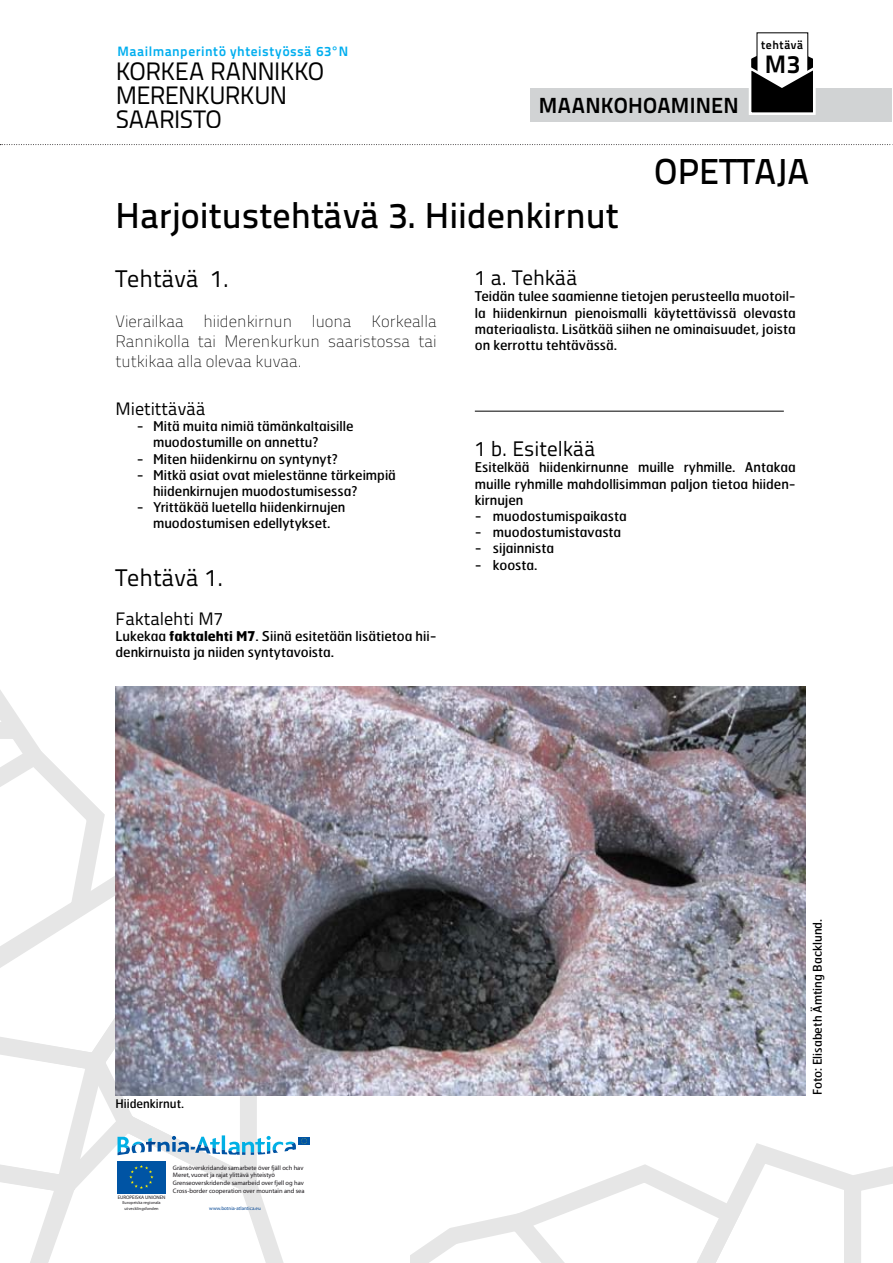
<style>
.page{position:relative;width:893px;height:1263px;background:#fff}
.page>*{position:absolute;margin:0;border:0;box-sizing:border-box;transform-origin:0 0}
.t1{font:36px "Titillium Text 14 L 600 wt";color:#000}
.t2{font:25.2px/23.9px "Titillium Text 14 L 400 wt";letter-spacing:-.025em;color:#000}
.t3{font:25.2px "Titillium Text 14 L 800 wt";color:#000}
.t4{font:24px "Titillium Text 14 L 400 wt";color:#000}
.t5{font:21.9px "Titillium Text 14 L 800 wt";letter-spacing:.01em;color:#000}
.t6{font:21px "Titillium Text 14 L 400 wt";color:#000}
.t7{font:18px "Titillium Text 14 L 400 wt";color:#000}
.t8{font:700 16.5px/19.8px "Titillium Text 14 L";color:#000;text-align:justify}
.t9{font:13.5px/16.2px "Hermes";color:#000}
.t10{font:13.5px "Titillium Text 14 L 800 wt";letter-spacing:.04em;color:#00aeef}
.t11{font:12px "Hermes";color:#000}
.t12{font:11.7px "Titillium Text 14 L 800 wt";letter-spacing:.045em;color:#000}
.t13{font:6.45px/7.8px "Myriad";color:#1a171b}
.t14{font:4.95px "Myriad Pro";color:#004492}
.t15{font:4.95px "Myriad";color:#1a171b}
.t16{font:4.35px/5.1px "Myriad";letter-spacing:.01em;color:#1a171b;text-align:center}
.s1{font-weight:700}
</style>
<div class="page">
<svg style="left:410px;top:1143px;width:483px;height:120px"></svg>
<div style="left:530px;top:88px;width:361px;height:33px;background:#d1d3d4"></div>
<svg style="left:749px;top:40px;width:67px;height:75px"></svg>
<svg style="left:0;top:686px;width:363px;height:577px"></svg>
<svg style="left:0;top:144px;width:893px;height:1px"></svg>
<hr style="left:475px;top:411px;width:309px;height:1px;background:#000">
<img style="left:116px;top:686px;width:690px;height:409px">
<p class="t10" style="left:118px;top:43px;width:232px">Maailmanperintö yhteistyössä 63°N</p>
<h2 class="t2" style="left:116px;top:59px;width:210px">KORKEA RANNIKKO<br>MERENKURKUN<br>SAARISTO</h2>
<h3 class="t5" style="left:539px;top:91px;width:201px">MAANKOHOAMINEN</h3>
<p class="t12" style="left:761px;top:38px;width:44px">tehtävä</p>
<h2 class="t3" style="left:765px;top:48px;width:37px">M3</h2>
<h1 class="t1" style="left:654px;top:150px;width:157px">OPETTAJA</h1>
<h1 class="t1" style="left:116px;top:194px;width:505px">Harjoitustehtävä 3. Hiidenkirnut</h1>
<h3 class="t4" style="left:116px;top:265px;width:115px">Tehtävä 1.</h3>
<p class="t8" style="left:116px;top:311px;width:323px">Vierailkaa hiidenkirnun luona Korkealla Rannikolla tai Merenkurkun saaristossa tai tutkikaa alla olevaa kuvaa.</p>
<h3 class="t7" style="left:116px;top:398px;width:92px">Mietittävää</h3>
<p class="t9" style="left:153px;top:418px;width:202px;text-indent:-16px">- Mitä muita nimiä tämänkaltaisille muodostumille on annettu?</p>
<p class="t9" style="left:137px;top:451px;width:203px">- Miten hiidenkirnu on syntynyt?</p>
<p class="t9" style="left:153px;top:467px;width:244px;text-indent:-16px">- Mitkä asiat ovat mielestänne tärkeimpiä hiidenkirnujen muodostumisessa?</p>
<p class="t9" style="left:137px;top:499px;width:210px;text-align:center">- Yrittäkää luetella hiidenkirnujen muodostumisen edellytykset.</p>
<h3 class="t4" style="left:116px;top:563px;width:109px">Tehtävä 1.</h3>
<h3 class="t7" style="left:116px;top:608px;width:109px">Faktalehti M7</h3>
<p class="t9" style="left:116px;top:628px;width:323px">Lukekaa <span class="s1">faktalehti M7</span>. Siinä esitetään lisätietoa hii&shy;denkirnuista ja niiden syntytavoista.</p>
<h3 class="t6" style="left:475px;top:265px;width:104px">1 a. Tehkää</h3>
<p class="t9" style="left:475px;top:288px;width:323px;text-align:justify">Teidän tulee saamienne tietojen perusteella muotoil&shy;la hiidenkirnun pienoismalli käytettävissä olevasta materiaalista. Lisätkää siihen ne ominaisuudet, joista on kerrottu tehtävässä.</p>
<h3 class="t6" style="left:475px;top:436px;width:122px">1 b. Esitelkää</h3>
<p class="t9" style="left:475px;top:459px;width:323px;text-align:justify">Esitelkää hiidenkirnunne muille ryhmille. Antakaa muille ryhmille mahdollisimman paljon tietoa hiiden&shy;kirnujen</p>
<p class="t9" style="left:475px;top:508px;width:154px">- muodostumispaikasta</p>
<p class="t9" style="left:475px;top:524px;width:148px">- muodostumistavasta</p>
<p class="t9" style="left:475px;top:540px;width:81px">- sijainnista</p>
<p class="t9" style="left:475px;top:557px;width:64px">- koosta.</p>
<p class="t11" style="left:116px;top:1096px;width:70px">Hiidenkirnut.</p>
<p class="t15" style="left:118px;top:1195px;width:49px">EUROPEISKA UNIONEN</p>
<p class="t16" style="left:122px;top:1200px;width:40px">Europeiska regionala utvecklingsfonden</p>
<p class="t13" style="left:173px;top:1164px;width:133px">Gränsöverskridande samarbete över fjäll och hav Meret, vuoret ja rajat ylittävä yhteistyö Grenseoverskridende samarbeid over fjell og hav Cross-border cooperation over mountain and sea</p>
<p class="t14" style="left:209px;top:1205px;width:53px">www.botnia-atlantica.eu</p>
<p class="t11" style="left:810px;top:1095px;width:178px;rotate:-90deg">Foto: Elisabeth Ämting Backlund.</p>
</div>
